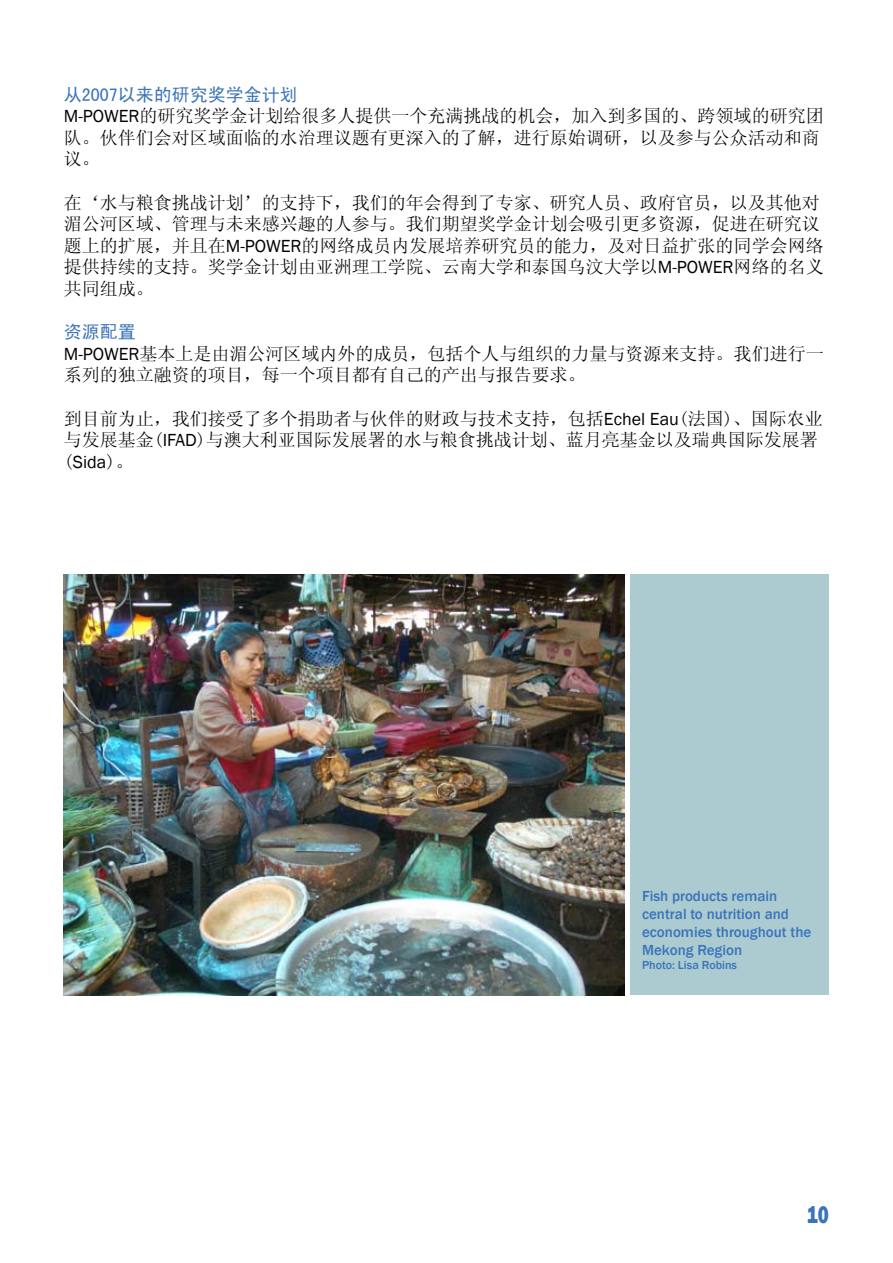
<style>
.page{position:relative;width:893px;height:1263px;background:#fff}
.page>*{position:absolute;margin:0;border:0;box-sizing:border-box;transform-origin:0 0}
.t1{font:800 25.2px "Franklin Gothic";color:#3a74ba;scale:.75 1}
.t2{font:18px/21.6px "Sim Sun";color:#000}
.t3{font:18px "Sim Hei";color:#3a74ba}
.t4{font:18px "Franklin Gothic";color:#000}
.t5{font:500 15px/18px "Franklin Gothic";color:#3a74ba}
.t6{font:500 12px "Franklin Gothic";color:#3a74ba}
.s1{font-family:"Franklin Gothic"}
.s2{font-family:"Sim Sun"}
</style>
<div class="page">
<img style="left:63px;top:574px;width:562px;height:421px">
<div style="left:631px;top:574px;width:198px;height:421px;background:#abcbd0"></div>
<p class="t3" style="left:64px;top:85px;width:235px">从2007以来的研究奖学金计划</p>
<p class="t2" style="left:64px;top:105px;width:761px"><span class="s1">M-POWER</span>的研究奖学金计划给很多人提供一个充满挑战的机会，加入到多国的、跨领域的研究团队。伙伴们会对区域面临的水治理议题有更深入的了解，进行原始调研，以及参与公众活动和商议。</p>
<p class="t2" style="left:64px;top:191px;width:761px">在‘水与粮食挑战计划’的支持下，我们的年会得到了专家、研究人员、政府官员，以及其他对湄公河区域、管理与未来感兴趣的人参与。我们期望奖学金计划会吸引更多资源，促进在研究议题上的扩展，并且在<span class="s1">M-POWER</span>的网络成员内发展培养研究员的能力，及对日益扩张的同学会网络提供持续的支持。奖学金计划由亚洲理工学院、云南大学和泰国乌汶大学以<span class="s1">M-POWER</span>网络的名义共同组成。</p>
<p class="t3" style="left:64px;top:323px;width:73px">资源配置</p>
<p class="t2" style="left:64px;top:342px;width:761px"><span class="s1">M-POWER</span>基本上是由湄公河区域内外的成员，包括个人与组织的力量与资源来支持。我们进行一系列的独立融资的项目，每一个项目都有自己的产出与报告要求。</p>
<p class="t2" style="left:64px;top:407px;width:761px">到目前为止，我们接受了多个捐助者与伙伴的财政与技术支持，包括<span class="s1">Echel Eau</span>(法国)、国际农业与发展基金(<span class="s1">IFAD</span>)与澳大利亚国际发展署的水与粮食挑战计划、蓝月亮基金以及瑞典国际发展署</p>
<p class="t4" style="left:64px;top:451px;width:71px"><span class="s2">(</span>Sida<span class="s2">)。</span></p>
<p class="t5" style="left:642px;top:887px;width:171px">Fish products remain central to nutrition and economies throughout the<br>Mekong Region</p>
<p class="t6" style="left:642px;top:958px;width:96px">Photo: Lisa Robins</p>
<h1 class="t1" style="left:807px;top:1200px;width:31px">10</h1>
</div>
